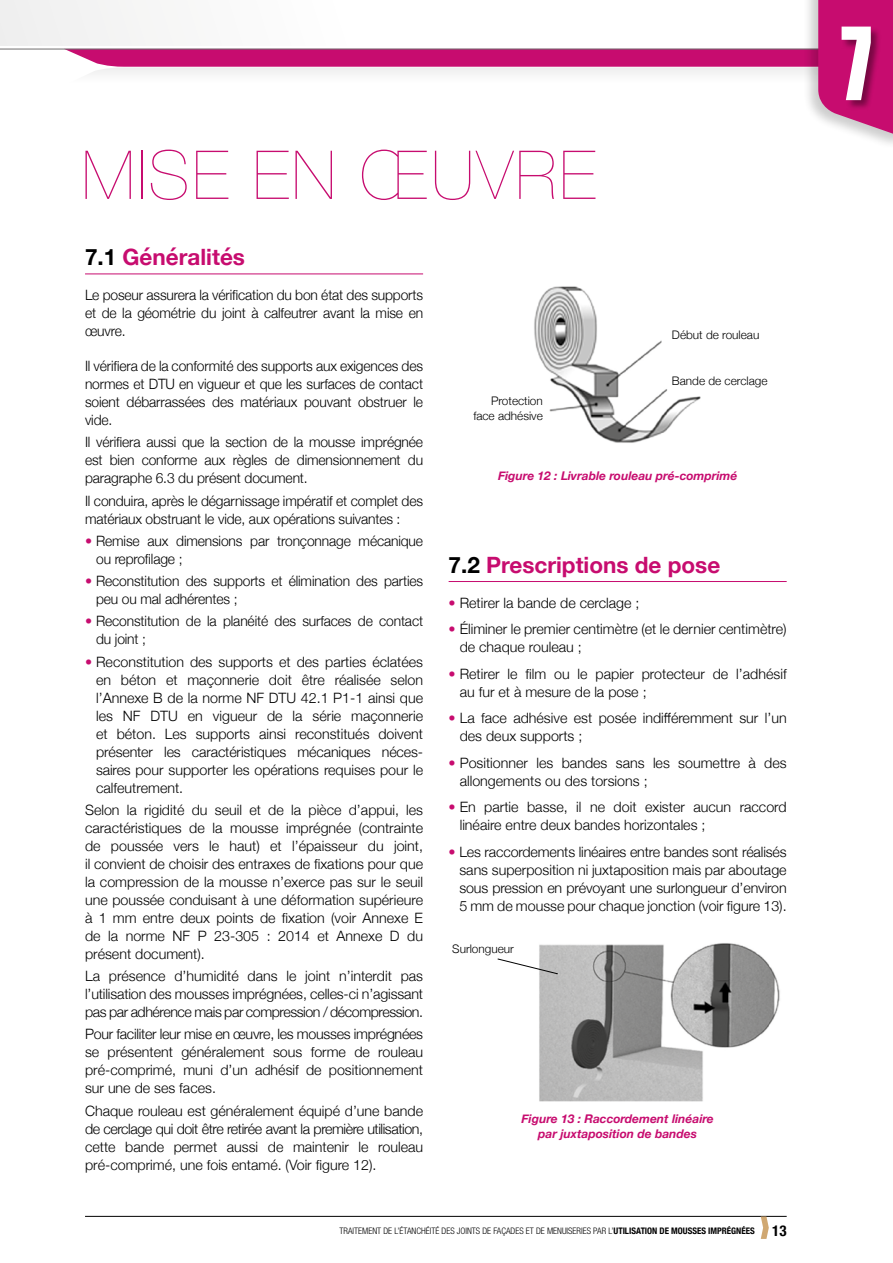
<style>
.page{position:relative;width:893px;height:1263px;background:#fff}
.page>*{position:absolute;margin:0;border:0;box-sizing:border-box;transform-origin:0 0}
.t1{font:93px "Impact";color:#fff;scale:.83 1}
.t2{font:200 67.5px "Helvetica Neue";letter-spacing:.04em;color:#c70c6f}
.t3{font:700 22.5px "Helvetica Neue";color:#c70c6f}
.t4{font:300 14.25px/18px "Helvetica Neue";color:#000;text-align:justify}
.t5{font:italic 700 12px/15px "Helvetica Neue";color:#c70c6f;text-align:center}
.t6{font:300 11.85px/15px "Helvetica Neue";color:#000;text-align:right}
.t7{font:300 condensed 9px "Helvetica Neue LT Std";color:#000}
.s1{color:#000}
.s2{color:#c70c6f}
.s3{font-family:"Helvetica Neue";font-weight:700}
.s4{font-family:"Helvetica Neue";font-weight:700;font-size:15px}
</style>
<div class="page">
<hr style="left:85px;top:1216px;width:702px;height:1px;background:#000">
<svg style="left:761px;top:1216px;width:8px;height:23px"></svg>
<div style="left:0;top:0;width:893px;height:46px;background:#f0f0f0"></div>
<hr style="left:0;top:49px;width:893px;height:1px;background:#706f6f">
<hr style="left:85px;top:274px;width:338px;height:1px;background:#c70c6f">
<hr style="left:449px;top:581px;width:338px;height:1px;background:#c70c6f">
<svg style="left:64px;top:0;width:829px;height:139px"></svg>
<div style="left:841px;top:27px;width:41px;height:84px;background:#000;opacity:.4"></div>
<img style="left:534px;top:286px;width:167px;height:157px">
<img style="left:539px;top:943px;width:241px;height:159px">
<svg style="left:497px;top:958px;width:61px;height:16px"></svg>
<h2 class="t2" style="left:82px;top:123px;width:515px">MISE EN ŒUVRE</h2>
<h3 class="t3" style="left:85px;top:239px;width:161px"><span class="s1">7.1</span> Généralités</h3>
<p class="t4" style="left:85px;top:285px;width:340px">Le poseur assurera la vérification du bon état des supports et de la géométrie du joint à calfeutrer avant la mise en œuvre.</p>
<p class="t4" style="left:85px;top:356px;width:340px">Il vérifiera de la conformité des supports aux exigences des normes et DTU en vigueur et que les surfaces de contact soient débarrassées des matériaux pouvant obstruer le vide.</p>
<p class="t4" style="left:85px;top:432px;width:340px">Il vérifiera aussi que la section de la mousse imprégnée est bien conforme aux règles de dimensionnement du paragraphe 6.3 du présent document.</p>
<p class="t4" style="left:85px;top:490px;width:340px">Il conduira, après le dégarnissage impératif et complet des matériaux obstruant le vide, aux opérations suivantes :</p>
<p class="t4" style="left:96px;top:531px;width:328px;text-indent:-11px"><span class="s2">•</span> Remise aux dimensions par tronçonnage mécanique ou reprofilage ;</p>
<p class="t4" style="left:96px;top:571px;width:328px;text-indent:-11px"><span class="s2">•</span> Reconstitution des supports et élimination des parties peu ou mal adhérentes ;</p>
<p class="t4" style="left:96px;top:611px;width:328px;text-indent:-11px"><span class="s2">•</span> Reconstitution de la planéité des surfaces de contact du joint ;</p>
<p class="t4" style="left:96px;top:651px;width:328px;text-indent:-11px"><span class="s2">•</span> Reconstitution des supports et des parties éclatées en béton et maçonnerie doit être réalisée selon l’Annexe B de la norme NF DTU 42.1 P1-1 ainsi que les NF DTU en vigueur de la série maçonnerie et béton. Les supports ainsi reconstitués doivent présenter les caractéristiques mécaniques néces&shy;saires pour supporter les opérations requises pour le calfeutrement.</p>
<p class="t4" style="left:85px;top:800px;width:340px">Selon la rigidité du seuil et de la pièce d’appui, les caractéristiques de la mousse imprégnée (contrainte de poussée vers le haut) et l’épaisseur du joint, il convient de choisir des entraxes de fixations pour que la compression de la mousse n’exerce pas sur le seuil une poussée conduisant à une déformation supérieure à 1 mm entre deux points de fixation (voir Annexe E de la norme NF P 23-305 : 2014 et Annexe D du présent document).</p>
<p class="t4" style="left:85px;top:966px;width:340px">La présence d’humidité dans le joint n’interdit pas l’utilisation des mousses imprégnées, celles-ci n’agissant pas par adhérence mais par compression / décompression.</p>
<p class="t4" style="left:85px;top:1024px;width:340px">Pour faciliter leur mise en œuvre, les mousses imprégnées se présentent généralement sous forme de rouleau pré-comprimé, muni d’un adhésif de positionnement sur une de ses faces.</p>
<p class="t4" style="left:85px;top:1100px;width:340px">Chaque rouleau est généralement équipé d’une bande de cerclage qui doit être retirée avant la première utilisation, cette bande permet aussi de maintenir le rouleau pré-comprimé, une fois entamé. (Voir figure 12).</p>
<p class="t6" style="left:473px;top:393px;width:71px">Protection face adhésive</p>
<p class="t6" style="left:672px;top:327px;width:89px">Début de rouleau</p>
<p class="t6" style="left:672px;top:373px;width:97px">Bande de cerclage</p>
<p class="t5" style="left:498px;top:469px;width:241px">Figure 12 : Livrable rouleau pré-comprimé</p>
<h3 class="t3" style="left:449px;top:547px;width:273px"><span class="s1">7.2</span> Prescriptions de pose</h3>
<p class="t4" style="left:449px;top:592px;width:192px"><span class="s2">•</span> Retirer la bande de cerclage ;</p>
<p class="t4" style="left:460px;top:619px;width:328px;text-indent:-11px"><span class="s2">•</span> Éliminer le premier centimètre (et le dernier centimètre) de chaque rouleau ;</p>
<p class="t4" style="left:460px;top:663px;width:328px;text-indent:-11px"><span class="s2">•</span> Retirer le film ou le papier protecteur de l’adhésif au fur et à mesure de la pose ;</p>
<p class="t4" style="left:460px;top:708px;width:328px;text-indent:-11px"><span class="s2">•</span> La face adhésive est posée indifféremment sur l’un des deux supports ;</p>
<p class="t4" style="left:460px;top:752px;width:328px;text-indent:-11px"><span class="s2">•</span> Positionner les bandes sans les soumettre à des allongements ou des torsions ;</p>
<p class="t4" style="left:460px;top:797px;width:328px;text-indent:-11px"><span class="s2">•</span> En partie basse, il ne doit exister aucun raccord linéaire entre deux bandes horizontales ;</p>
<p class="t4" style="left:459px;top:841px;width:329px;text-indent:-11px"><span class="s2">•</span> Les raccordements linéaires entre bandes sont réalisés sans superposition ni juxtaposition mais par aboutage sous pression en prévoyant une surlongueur d’environ 5 mm de mousse pour chaque jonction (voir figure 13).</p>
<p class="t6" style="left:452px;top:941px;width:63px">Surlongueur</p>
<p class="t5" style="left:521px;top:1111px;width:194px">Figure 13 : Raccordement linéaire par juxtaposition de bandes</p>
<p class="t7" style="left:340px;top:1225px;width:449px">TRAITEMENT DE L’ÉTANCHÉITÉ DES JOINTS DE FAÇADES ET DE MENUISERIES PAR L’<span class="s3">UTILISATION DE MOUSSES IMPRÉGNÉES</span> <span class="s4">13</span></p>
<h1 class="t1" style="left:841px;top:-9px;width:38px">7</h1>
</div>
